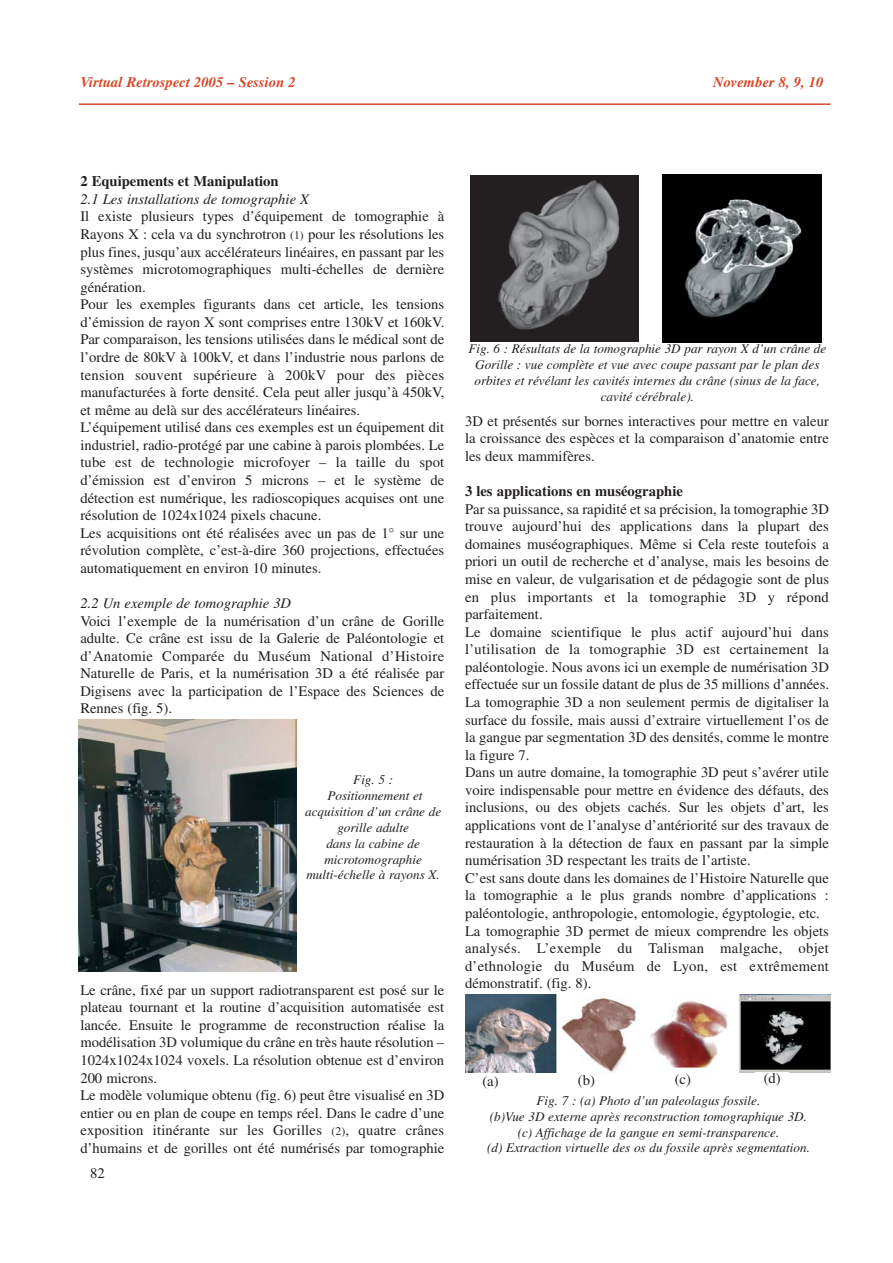
<style>
.page{position:relative;width:893px;height:1263px;background:#fff}
.page>*{position:absolute;margin:0;border:0;box-sizing:border-box;transform-origin:0 0}
.t1{font:14.7px/17.5px "Times";color:#231f20}
.t2{font:italic 14.7px "Times";color:#231f20}
.t3{font:700 14.7px "Times";color:#231f20}
.t4{font:italic 700 14.7px "Times";color:#d64626}
.t5{font:italic 13.2px/15.8px "Times";color:#231f20;text-align:center}
.s1{font-size:11.7px}
</style>
<div class="page">
<hr style="left:79px;top:103px;width:751px;height:2px;background:#d64626">
<img style="left:78px;top:719px;width:219px;height:253px">
<img style="left:470px;top:176px;width:168px;height:165px">
<img style="left:663px;top:175px;width:158px;height:168px">
<img style="left:465px;top:994px;width:366px;height:78px">
<p class="t4" style="left:80px;top:76px;width:217px">Virtual Retrospect 2005 – Session 2</p>
<p class="t4" style="left:713px;top:76px;width:112px">November 8, 9, 10</p>
<p class="t3" style="left:80px;top:176px;width:200px">2 Equipements et Manipulation</p>
<p class="t2" style="left:80px;top:194px;width:230px">2.1 Les installations de tomographie X</p>
<p class="t1" style="left:80px;top:209px;width:365px">Il existe plusieurs types d’équipement de tomographie à Rayons X : cela va du synchrotron <span class="s1">(1)</span> pour les résolutions les plus fines, jusqu’aux accélérateurs linéaires, en passant par les systèmes microtomographiques multi-échelles de dernière génération.<br>Pour les exemples figurants dans cet article, les tensions d’émission de rayon X sont comprises entre 130kV et 160kV.<br>Par comparaison, les tensions utilisées dans le médical sont de l’ordre de 80kV à 100kV, et dans l’industrie nous parlons de tension souvent supérieure à 200kV pour des pièces manufacturées à forte densité. Cela peut aller jusqu’à 450kV, et même au delà sur des accélérateurs linéaires.<br>L’équipement utilisé dans ces exemples est un équipement dit industriel, radio-protégé par une cabine à parois plombées. Le tube est de technologie microfoyer – la taille du spot d’émission est d’environ 5 microns – et le système de détection est numérique, les radioscopiques acquises ont une résolution de 1024x1024 pixels chacune.<br>Les acquisitions ont été réalisées avec un pas de 1° sur une révolution complète, c’est-à-dire 360 projections, effectuées automatiquement en environ 10 minutes.</p>
<p class="t2" style="left:80px;top:598px;width:212px">2.2 Un exemple de tomographie 3D</p>
<p class="t1" style="left:80px;top:613px;width:365px;text-align:justify">Voici l’exemple de la numérisation d’un crâne de Gorille adulte. Ce crâne est issu de la Galerie de Paléontologie et d’Anatomie Comparée du Muséum National d’Histoire Naturelle de Paris, et la numérisation 3D a été réalisée par Digisens avec la participation de l’Espace des Sciences de Rennes (fig. 5).</p>
<p class="t5" style="left:305px;top:773px;width:138px">Fig. 5 :<br>Positionnement et acquisition d’un crâne de gorille adulte<br>dans la cabine de microtomographie multi-échelle à rayons X.</p>
<p class="t1" style="left:80px;top:982px;width:365px">Le crâne, fixé par un support radiotransparent est posé sur le plateau tournant et la routine d’acquisition automatisée est lancée. Ensuite le programme de reconstruction réalise la modélisation 3D volumique du crâne en très haute résolution – 1024x1024x1024 voxels. La résolution obtenue est d’environ 200 microns.<br>Le modèle volumique obtenu (fig. 6) peut être visualisé en 3D entier ou en plan de coupe en temps réel. Dans le cadre d’une exposition itinérante sur les Gorilles <span class="s1">(2)</span>, quatre crânes d’humains et de gorilles ont été numérisés par tomographie</p>
<p class="t1" style="left:90px;top:1165px;width:16px">82</p>
<p class="t5" style="left:468px;top:342px;width:359px">Fig. 6 : Résultats de la tomographie 3D par rayon X d’un crâne de Gorille : vue complète et vue avec coupe passant par le plan des orbites et révélant les cavités internes du crâne (sinus de la face, cavité cérébrale).</p>
<p class="t1" style="left:465px;top:414px;width:365px;text-align:justify">3D et présentés sur bornes interactives pour mettre en valeur la croissance des espèces et la comparaison d’anatomie entre les deux mammifères.</p>
<p class="t3" style="left:465px;top:486px;width:219px">3 les applications en muséographie</p>
<p class="t1" style="left:465px;top:501px;width:365px">Par sa puissance, sa rapidité et sa précision, la tomographie 3D trouve aujourd’hui des applications dans la plupart des domaines muséographiques. Même si Cela reste toutefois a priori un outil de recherche et d’analyse, mais les besoins de mise en valeur, de vulgarisation et de pédagogie sont de plus en plus importants et la tomographie 3D y répond parfaitement.<br>Le domaine scientifique le plus actif aujourd’hui dans l’utilisation de la tomographie 3D est certainement la paléontologie. Nous avons ici un exemple de numérisation 3D effectuée sur un fossile datant de plus de 35 millions d’années.<br>La tomographie 3D a non seulement permis de digitaliser la surface du fossile, mais aussi d’extraire virtuellement l’os de la gangue par segmentation 3D des densités, comme le montre la figure 7.<br>Dans un autre domaine, la tomographie 3D peut s’avérer utile voire indispensable pour mettre en évidence des défauts, des inclusions, ou des objets cachés. Sur les objets d’art, les applications vont de l’analyse d’antériorité sur des travaux de restauration à la détection de faux en passant par la simple numérisation 3D respectant les traits de l’artiste.<br>C’est sans doute dans les domaines de l’Histoire Naturelle que la tomographie a le plus grands nombre d’applications : paléontologie, anthropologie, entomologie, égyptologie, etc.<br>La tomographie 3D permet de mieux comprendre les objets analysés. L’exemple du Talisman malgache, objet d’ethnologie du Muséum de Lyon, est extrêmement démonstratif. (fig. 8).</p>
<p class="t1" style="left:482px;top:1074px;width:18px">(a)</p>
<p class="t1" style="left:578px;top:1073px;width:19px">(b)</p>
<p class="t1" style="left:675px;top:1071px;width:18px">(c)</p>
<p class="t1" style="left:764px;top:1071px;width:19px">(d)</p>
<p class="t5" style="left:487px;top:1094px;width:324px">Fig. 7 : (a) Photo d’un paleolagus fossile.<br>(b)Vue 3D externe après reconstruction tomographique 3D. (c) Affichage de la gangue en semi-transparence.<br>(d) Extraction virtuelle des os du fossile après segmentation.</p>
</div>
